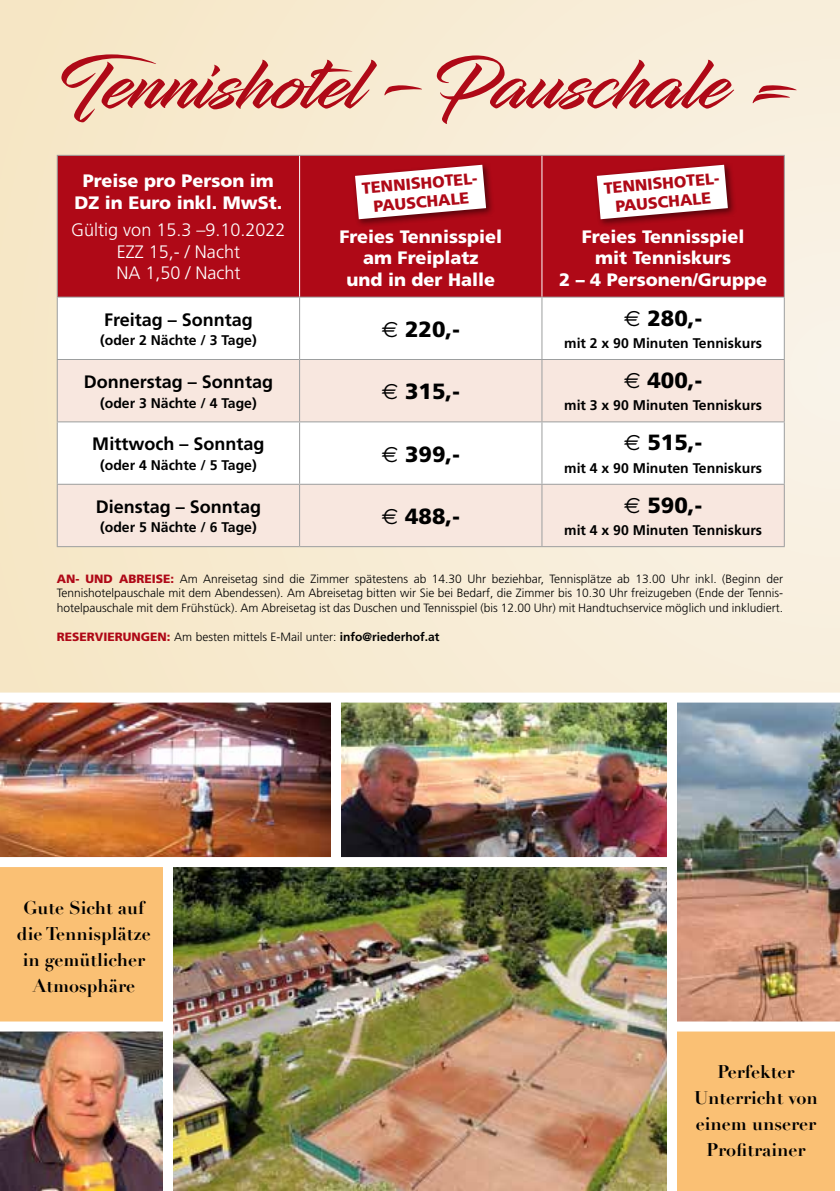
<style>
.page{position:relative;width:840px;height:1191px;background:#fff}
.page>*{position:absolute;margin:0;border:0;box-sizing:border-box;transform-origin:0 0}
.t1{font:72px "Infinite Stroke Bolder";color:#af0917}
.t2{font:900 22px "Frutiger";color:#000}
.t3{font:900 18px/21.6px "Frutiger";color:#fff;text-align:center}
.t4{font:700 18px/26px "Didot";color:#000;text-align:center}
.t5{font:700 18px "Frutiger";color:#000}
.t6{font:300 18px/21.6px "Frutiger";color:#fff;text-align:center}
.t7{font:900 16px/19.2px "Frutiger";color:#af0917;text-align:center}
.t8{font:700 14px "Frutiger";color:#000}
.t9{font:300 12px/14.4px "Frutiger";color:#000;text-align:justify}
.s1{font-family:"Euro Sans";font-weight:400}
.s2{font-weight:900;color:#af0917}
.s3{font-weight:700}
</style>
<div class="page">
<div style="left:0;top:0;width:839px;height:1191px;background:linear-gradient(to right,#f6e7c5,#f8f0e2)"></div>
<div style="left:0;top:862px;width:168px;height:164px;background:#fac074"></div>
<img style="left:0;top:702px;width:666px;height:155px">
<img style="left:173px;top:867px;width:493px;height:324px">
<img style="left:0;top:1031px;width:163px;height:160px">
<img style="left:676px;top:702px;width:163px;height:319px">
<div style="left:671px;top:1026px;width:168px;height:165px;background:#fac074"></div>
<div style="left:58px;top:156px;width:725px;height:141px;background:#af0917"></div>
<svg style="left:58px;top:298px;width:725px;height:61px"></svg>
<svg style="left:58px;top:360px;width:725px;height:186px;fill:#f8e7df"></svg>
<hr style="left:57px;top:155px;width:242px;height:1px;background:#9c9e9f">
<hr style="left:57px;top:156px;width:1px;height:141px;background:#9c9e9f">
<hr style="left:299px;top:155px;width:242px;height:1px;background:#9c9e9f">
<hr style="left:541px;top:155px;width:243px;height:1px;background:#9c9e9f">
<hr style="left:783px;top:156px;width:1px;height:141px;background:#9c9e9f">
<hr style="left:57px;top:297px;width:242px;height:1px;background:#9c9e9f">
<hr style="left:57px;top:298px;width:1px;height:61px;background:#9c9e9f">
<hr style="left:299px;top:297px;width:242px;height:1px;background:#9c9e9f">
<hr style="left:299px;top:298px;width:1px;height:61px;background:#9c9e9f">
<hr style="left:541px;top:297px;width:243px;height:1px;background:#9c9e9f">
<hr style="left:541px;top:298px;width:1px;height:61px;background:#9c9e9f">
<hr style="left:783px;top:298px;width:1px;height:61px;background:#9c9e9f">
<hr style="left:57px;top:359px;width:242px;height:1px;background:#9c9e9f">
<hr style="left:57px;top:360px;width:1px;height:61px;background:#9c9e9f">
<hr style="left:299px;top:359px;width:242px;height:1px;background:#9c9e9f">
<hr style="left:299px;top:360px;width:1px;height:61px;background:#9c9e9f">
<hr style="left:541px;top:359px;width:243px;height:1px;background:#9c9e9f">
<hr style="left:541px;top:360px;width:1px;height:61px;background:#9c9e9f">
<hr style="left:783px;top:360px;width:1px;height:61px;background:#9c9e9f">
<hr style="left:57px;top:421px;width:242px;height:1px;background:#9c9e9f">
<hr style="left:57px;top:422px;width:1px;height:62px;background:#9c9e9f">
<hr style="left:299px;top:421px;width:242px;height:1px;background:#9c9e9f">
<hr style="left:299px;top:422px;width:1px;height:62px;background:#9c9e9f">
<hr style="left:541px;top:421px;width:243px;height:1px;background:#9c9e9f">
<hr style="left:541px;top:422px;width:1px;height:62px;background:#9c9e9f">
<hr style="left:783px;top:422px;width:1px;height:62px;background:#9c9e9f">
<hr style="left:57px;top:484px;width:242px;height:1px;background:#9c9e9f">
<hr style="left:57px;top:485px;width:1px;height:61px;background:#9c9e9f">
<hr style="left:299px;top:484px;width:242px;height:1px;background:#9c9e9f">
<hr style="left:299px;top:485px;width:1px;height:61px;background:#9c9e9f">
<hr style="left:541px;top:484px;width:243px;height:1px;background:#9c9e9f">
<hr style="left:541px;top:485px;width:1px;height:61px;background:#9c9e9f">
<hr style="left:783px;top:485px;width:1px;height:61px;background:#9c9e9f">
<hr style="left:57px;top:546px;width:242px;height:1px;background:#9c9e9f">
<hr style="left:299px;top:546px;width:242px;height:1px;background:#9c9e9f">
<hr style="left:541px;top:546px;width:243px;height:1px;background:#9c9e9f">
<hr style="left:299px;top:156px;width:1px;height:141px;background:#fff">
<hr style="left:541px;top:156px;width:1px;height:141px;background:#fff">
<div style="left:593px;top:162px;width:143px;height:66px;background:#000;opacity:.5"></div>
<svg style="left:596px;top:165px;width:131px;height:54px"></svg>
<div style="left:352px;top:162px;width:142px;height:66px;background:#000;opacity:.5"></div>
<svg style="left:355px;top:165px;width:131px;height:54px"></svg>
<div style="left:0;top:692px;width:839px;height:10px;background:#fff"></div>
<div style="left:0;top:857px;width:671px;height:10px;background:#fff"></div>
<div style="left:0;top:1021px;width:168px;height:10px;background:#fff"></div>
<div style="left:671px;top:1021px;width:168px;height:10px;background:#fff"></div>
<div style="left:331px;top:697px;width:10px;height:165px;background:#fff"></div>
<div style="left:666px;top:697px;width:10px;height:494px;background:#fff"></div>
<div style="left:834px;top:1026px;width:5px;height:165px;background:#fff"></div>
<div style="left:163px;top:862px;width:10px;height:329px;background:#fff"></div>
<h1 class="t1" style="left:57px;top:41px;width:753px">Tennishotel-Pauschale =</h1>
<h3 class="t7" style="left:361px;top:178px;width:120px;rotate:-5deg">TENNISHOTEL-<br>PAUSCHALE</h3>
<h3 class="t7" style="left:602px;top:178px;width:120px;rotate:-5deg">TENNISHOTEL-<br>PAUSCHALE</h3>
<h3 class="t3" style="left:74px;top:170px;width:209px">Preise pro Person im<br>DZ in Euro inkl. MwSt.</h3>
<h3 class="t6" style="left:71px;top:219px;width:216px">Gültig von 15.3 –9.10.2022<br>EZZ 15,- / Nacht<br>NA 1,50 / Nacht</h3>
<h3 class="t3" style="left:339px;top:225px;width:164px">Freies Tennisspiel am Freiplatz<br>und in der Halle</h3>
<h3 class="t3" style="left:559px;top:225px;width:209px">Freies Tennisspiel<br>mit Tenniskurs<br>2 – 4 Personen/Gruppe</h3>
<h3 class="t5" style="left:104px;top:309px;width:150px">Freitag – Sonntag</h3>
<p class="t8" style="left:100px;top:332px;width:158px">(oder 2 Nächte / 3 Tage)</p>
<h2 class="t2" style="left:624px;top:305px;width:79px"><span class="s1">6</span> 280,-</h2>
<p class="t8" style="left:564px;top:335px;width:199px">mit 2 x 90 Minuten Tenniskurs</p>
<h2 class="t2" style="left:381px;top:316px;width:79px"><span class="s1">6</span> 220,-</h2>
<h3 class="t5" style="left:84px;top:371px;width:191px">Donnerstag – Sonntag</h3>
<p class="t8" style="left:100px;top:394px;width:158px">(oder 3 Nächte / 4 Tage)</p>
<h2 class="t2" style="left:381px;top:378px;width:79px"><span class="s1">6</span> 315,-</h2>
<h2 class="t2" style="left:624px;top:367px;width:79px"><span class="s1">6</span> 400,-</h2>
<p class="t8" style="left:564px;top:397px;width:199px">mit 3 x 90 Minuten Tenniskurs</p>
<h3 class="t5" style="left:92px;top:433px;width:174px">Mittwoch – Sonntag</h3>
<p class="t8" style="left:100px;top:457px;width:158px">(oder 4 Nächte / 5 Tage)</p>
<h2 class="t2" style="left:381px;top:440px;width:79px"><span class="s1">6</span> 399,-</h2>
<h2 class="t2" style="left:624px;top:429px;width:79px"><span class="s1">6</span> 515,-</h2>
<p class="t8" style="left:564px;top:460px;width:199px">mit 4 x 90 Minuten Tenniskurs</p>
<h3 class="t5" style="left:96px;top:496px;width:167px">Dienstag – Sonntag</h3>
<p class="t8" style="left:100px;top:519px;width:158px">(oder 5 Nächte / 6 Tage)</p>
<h2 class="t2" style="left:381px;top:503px;width:79px"><span class="s1">6</span> 488,-</h2>
<h2 class="t2" style="left:624px;top:492px;width:79px"><span class="s1">6</span> 590,-</h2>
<p class="t8" style="left:564px;top:522px;width:199px">mit 4 x 90 Minuten Tenniskurs</p>
<p class="t9" style="left:57px;top:571px;width:727px"><span class="s2">AN- UND ABREISE:</span> Am Anreisetag sind die Zimmer spätestens ab 14.30 Uhr beziehbar, Tennisplätze ab 13.00 Uhr inkl. (Beginn der Tennishotelpauschale mit dem Abendessen). Am Abreisetag bitten wir Sie bei Bedarf, die Zimmer bis 10.30 Uhr freizugeben (Ende der Tennis&shy;hotelpauschale mit dem Frühstück). Am Abreisetag ist das Duschen und Tennisspiel (bis 12.00 Uhr) mit Handtuchservice möglich und inkludiert.</p>
<p class="t9" style="left:57px;top:629px;width:384px"><span class="s2">RESERVIERUNGEN:</span> Am besten mittels E-Mail unter: <span class="s3">info@riederhof.at</span></p>
<h3 class="t4" style="left:17px;top:895px;width:135px">Gute Sicht auf die Tennisplätze in gemütlicher<br>Atmosphäre</h3>
<h3 class="t4" style="left:693px;top:1059px;width:125px">Perfekter<br>Unterricht von einem unserer<br>Profitrainer</h3>
</div>
